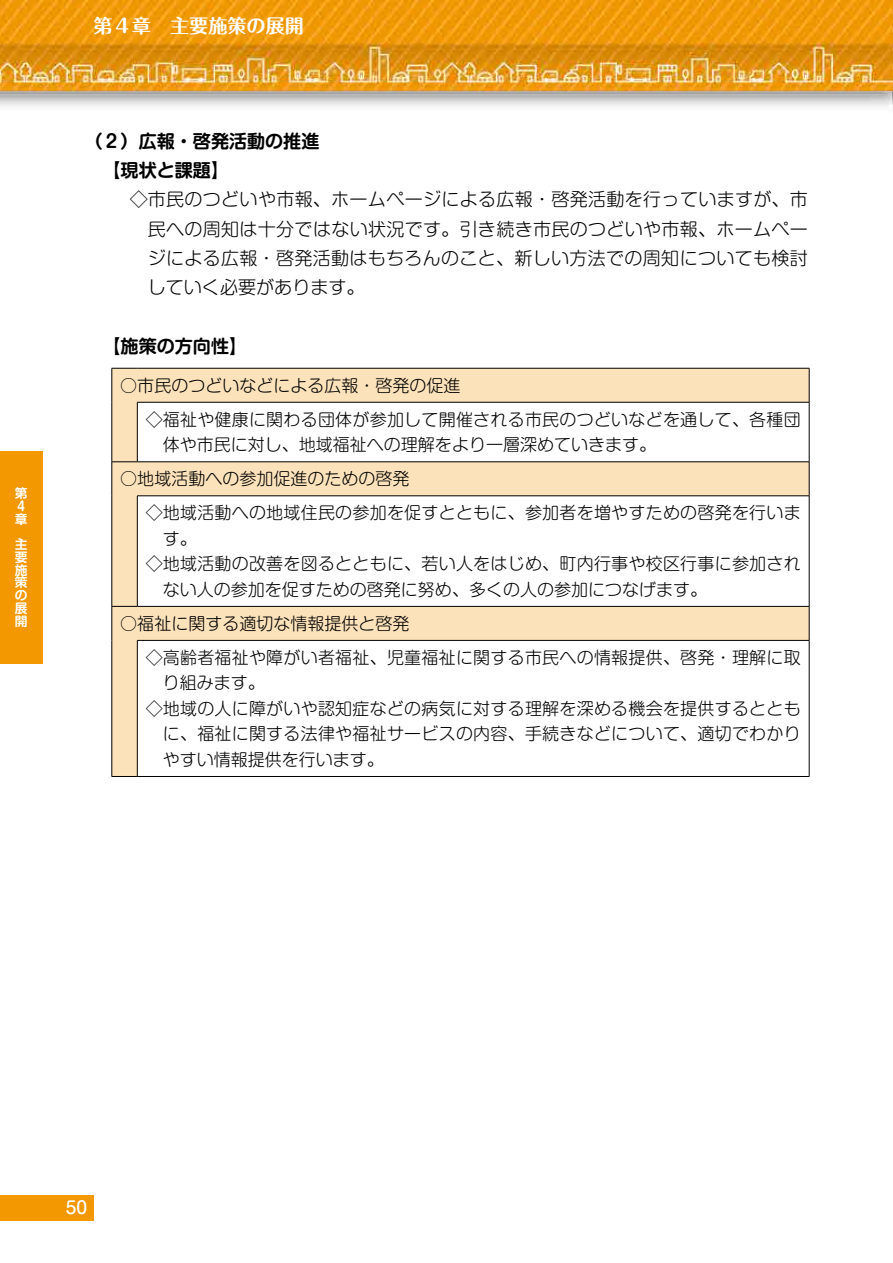
<style>
.page{position:relative;width:893px;height:1263px;background:#fff}
.page>*{position:absolute;margin:0;border:0;box-sizing:border-box;transform-origin:0 0}
.t1{font:700 19.2px "Maru Fo Pro";color:#fff}
.t2{font:300 18px/29.4px "Shin M Go Pr 6";letter-spacing:.015em;color:#000;text-align:justify}
.t3{font:700 18px/29.4px "Shin M Go Pr 6 De";color:#000}
.t4{font:300 16.95px/34px "Shin M Go Pr 6";letter-spacing:.015em;color:#000}
.t5{font:500 16.95px "Shin M Go Pr 6";color:#fff}
.t6{font:700 12.75px/12.8px "Shin M Go Pr 6 De";color:#fff}
</style>
<div class="page">
<img style="left:0;top:0;width:893px;height:108px">
<div style="left:0;top:1195px;width:94px;height:25px;background:#f39800"></div>
<div style="left:0;top:451px;width:43px;height:212px;background:#f39800"></div>
<svg style="left:113px;top:369px;width:696px;height:407px"></svg>
<svg style="left:113px;top:368px;width:24px;height:1px"></svg>
<hr style="left:112px;top:368px;width:1px;height:34px;background:#000">
<hr style="left:137px;top:368px;width:672px;height:1px;background:#000">
<hr style="left:809px;top:368px;width:1px;height:34px;background:#000">
<hr style="left:112px;top:402px;width:1px;height:60px;background:#000">
<hr style="left:137px;top:402px;width:672px;height:1px;background:#000">
<hr style="left:137px;top:402px;width:1px;height:60px;background:#000">
<hr style="left:809px;top:402px;width:1px;height:60px;background:#000">
<svg style="left:112px;top:461px;width:25px;height:1px"></svg>
<hr style="left:112px;top:462px;width:1px;height:34px;background:#000">
<hr style="left:137px;top:461px;width:672px;height:1px;background:#000">
<hr style="left:809px;top:462px;width:1px;height:34px;background:#000">
<hr style="left:112px;top:496px;width:1px;height:110px;background:#000">
<hr style="left:137px;top:495px;width:672px;height:1px;background:#000">
<hr style="left:137px;top:496px;width:1px;height:110px;background:#000">
<hr style="left:809px;top:496px;width:1px;height:110px;background:#000">
<svg style="left:113px;top:606px;width:24px;height:1px"></svg>
<hr style="left:112px;top:606px;width:1px;height:34px;background:#000">
<hr style="left:137px;top:606px;width:672px;height:1px;background:#000">
<hr style="left:809px;top:606px;width:1px;height:34px;background:#000">
<hr style="left:112px;top:640px;width:1px;height:136px;background:#000">
<hr style="left:137px;top:640px;width:672px;height:1px;background:#000">
<hr style="left:137px;top:641px;width:1px;height:135px;background:#000">
<hr style="left:809px;top:641px;width:1px;height:135px;background:#000">
<svg style="left:112px;top:776px;width:25px;height:1px"></svg>
<hr style="left:137px;top:776px;width:672px;height:1px;background:#000">
<p class="t6" style="left:15px;top:486px;width:14px">第<br>４章</p>
<p class="t6" style="left:15px;top:537px;width:14px;text-align:justify">主要施策の展開</p>
<p class="t1" style="left:94px;top:10px;width:212px">第４章　主要施策の展開</p>
<p class="t3" style="left:103px;top:125px;width:218px;text-indent:-18px">（２）広報・啓発活動の推進【現状と課題】</p>
<p class="t2" style="left:148px;top:184px;width:662px;text-indent:-18px">◇市民のつどいや市報、ホームページによる広報・啓発活動を行っていますが、市民への周知は十分ではない状況です。引き続き市民のつどいや市報、ホームページによる広報・啓発活動はもちろんのこと、新しい方法での周知についても検討していく必要があります。</p>
<p class="t3" style="left:103px;top:331px;width:146px">【施策の方向性】</p>
<p class="t4" style="left:146px;top:367px;width:656px;text-indent:-26px">○市民のつどいなどによる広報・啓発の促進<br>◇福祉や健康に関わる団体が参加して開催される市民のつどいなどを通して、各種団</p>
<p class="t4" style="left:163px;top:427px;width:495px">体や市民に対し、地域福祉への理解をより一層深めていきます。</p>
<p class="t4" style="left:146px;top:461px;width:656px;text-indent:-26px">○地域活動への参加促進のための啓発<br>◇地域活動への地域住民の参加を促すとともに、参加者を増やすための啓発を行いま</p>
<p class="t4" style="left:163px;top:520px;width:36px">す。</p>
<p class="t4" style="left:146px;top:546px;width:656px">◇地域活動の改善を図るとともに、若い人をはじめ、町内行事や校区行事に参加され</p>
<p class="t4" style="left:163px;top:571px;width:546px">ない人の参加を促すための啓発に努め、多くの人の参加につなげます。</p>
<p class="t4" style="left:146px;top:605px;width:656px;text-indent:-26px">○福祉に関する適切な情報提供と啓発<br>◇高齢者福祉や障がい者福祉、児童福祉に関する市民への情報提供、啓発・理解に取</p>
<p class="t4" style="left:163px;top:665px;width:104px">り組みます。</p>
<p class="t4" style="left:146px;top:690px;width:656px">◇地域の人に障がいや認知症などの病気に対する理解を深める機会を提供するととも</p>
<p class="t4" style="left:163px;top:716px;width:639px">に、福祉に関する法律や福祉サービスの内容、手続きなどについて、適切でわかり</p>
<p class="t4" style="left:163px;top:741px;width:223px">やすい情報提供を行います。</p>
<p class="t5" style="left:66px;top:1194px;width:23px">50</p>
</div>
